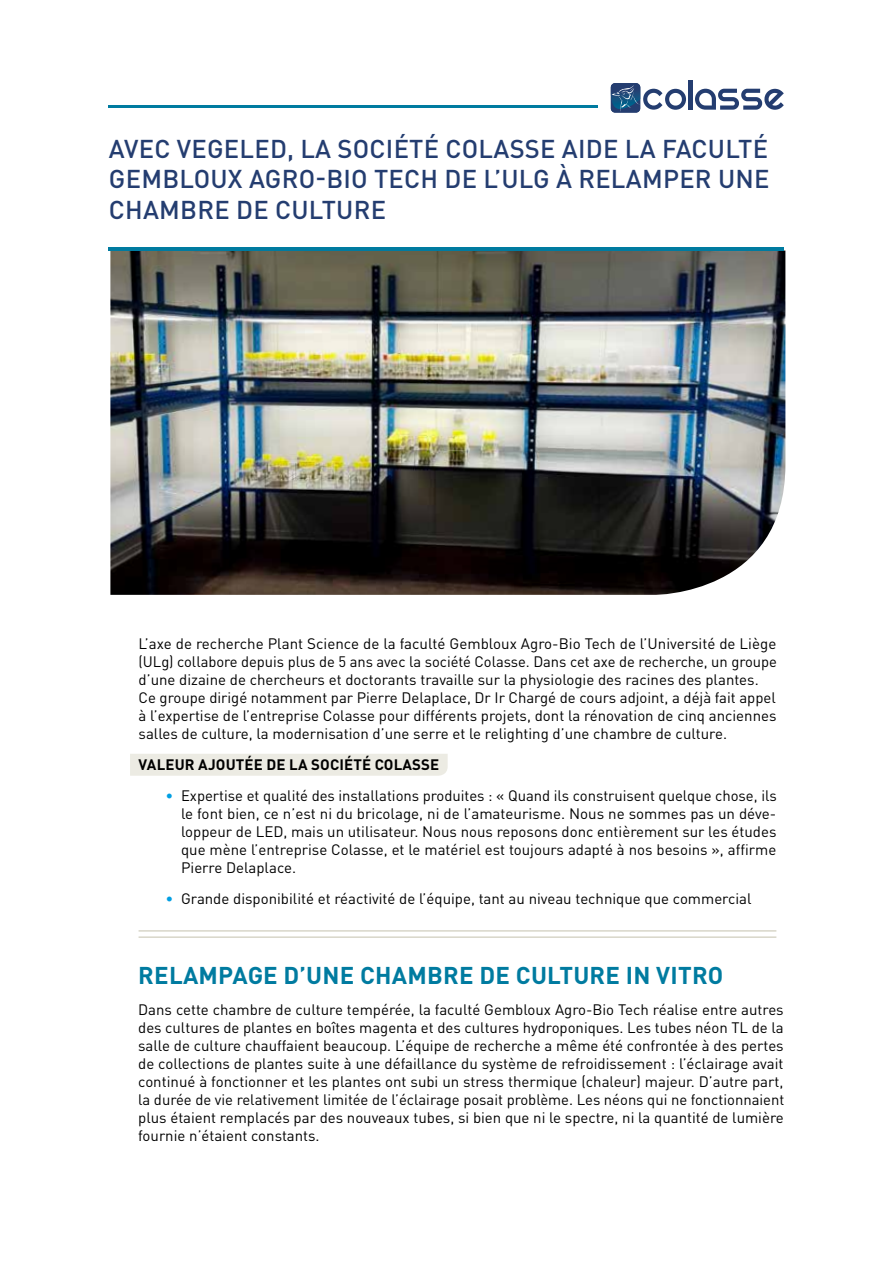
<style>
.page{position:relative;width:893px;height:1263px;background:#fff}
.page>*{position:absolute;margin:0;border:0;box-sizing:border-box;transform-origin:0 0}
.t1{font:500 25.5px/30.6px "DIN Pro";letter-spacing:.01em;color:#243d70;text-align:justify}
.t2{font:700 24px "DIN Pro";letter-spacing:.01em;color:#007ba0}
.t3{font:15px/18px "DIN Pro";color:#000;text-align:justify}
.t4{font:700 15px "DIN Pro";letter-spacing:.01em;color:#000}
.s1{color:#009fe3}
</style>
<div class="page">
<div style="left:688px;top:80px;width:5px;height:30px;background:#243d70"></div>
<svg style="left:695px;top:89px;width:89px;height:21px"></svg>
<svg style="left:611px;top:83px;width:29px;height:30px"></svg>
<svg style="left:611px;top:83px;width:75px;height:29px"></svg>
<img style="left:110px;top:251px;width:675px;height:344px">
<hr style="left:109px;top:105px;width:489px;height:3px;background:#007ba0">
<div style="left:130px;top:754px;width:318px;height:22px;background:#ecebe3"></div>
<hr style="left:109px;top:247px;width:675px;height:4px;background:#007ba0">
<hr style="left:139px;top:930px;width:637px;height:2px;background:#d8d6c9">
<hr style="left:139px;top:936px;width:637px;height:2px;background:#d8d6c9">
<h1 class="t1" style="left:109px;top:132px;width:662px">AVEC VEGELED, LA SOCIÉTÉ COLASSE AIDE LA FACULTÉ GEMBLOUX AGRO-BIO TECH DE L’ULG À RELAMPER UNE CHAMBRE DE CULTURE</h1>
<p class="t3" style="left:139px;top:634px;width:640px;text-align:left">L’axe de recherche Plant Science de la faculté Gembloux Agro-Bio Tech de l’Université de Liège (ULg) collabore depuis plus de 5 ans avec la société Colasse. Dans cet axe de recherche, un groupe d’une dizaine de chercheurs et doctorants travaille sur la physiologie des racines des plantes.<br>Ce groupe dirigé notamment par Pierre Delaplace, Dr Ir Chargé de cours adjoint, a déjà fait appel à l’expertise de l’entreprise Colasse pour différents projets, dont la rénovation de cinq anciennes salles de culture, la modernisation d’une serre et le relighting d’une chambre de culture.</p>
<p class="t4" style="left:139px;top:754px;width:302px">VALEUR AJOUTÉE DE LA SOCIÉTÉ COLASSE</p>
<p class="t3" style="left:181px;top:786px;width:597px;text-indent:-16px"><span class="s1">•</span> Expertise et qualité des installations produites : « Quand ils construisent quelque chose, ils le font bien, ce n’est ni du bricolage, ni de l’amateurisme. Nous ne sommes pas un déve&shy;loppeur de LED, mais un utilisateur. Nous nous reposons donc entièrement sur les études que mène l’entreprise Colasse, et le matériel est toujours adapté à nos besoins », affirme Pierre Delaplace.</p>
<p class="t3" style="left:166px;top:888px;width:587px"><span class="s1">•</span> Grande disponibilité et réactivité de l’équipe, tant au niveau technique que commercial</p>
<h2 class="t2" style="left:138px;top:959px;width:587px">RELAMPAGE D’UNE CHAMBRE DE CULTURE IN VITRO</h2>
<p class="t3" style="left:138px;top:1000px;width:648px">Dans cette chambre de culture tempérée, la faculté Gembloux Agro-Bio Tech réalise entre autres des cultures de plantes en boîtes magenta et des cultures hydroponiques. Les tubes néon TL de la salle de culture chauffaient beaucoup. L’équipe de recherche a même été confrontée à des pertes de collections de plantes suite à une défaillance du système de refroidissement : l’éclairage avait continué à fonctionner et les plantes ont subi un stress thermique (chaleur) majeur. D’autre part, la durée de vie relativement limitée de l’éclairage posait problème. Les néons qui ne fonctionnaient plus étaient remplacés par des nouveaux tubes, si bien que ni le spectre, ni la quantité de lumière fournie n’étaient constants.</p>
</div>
